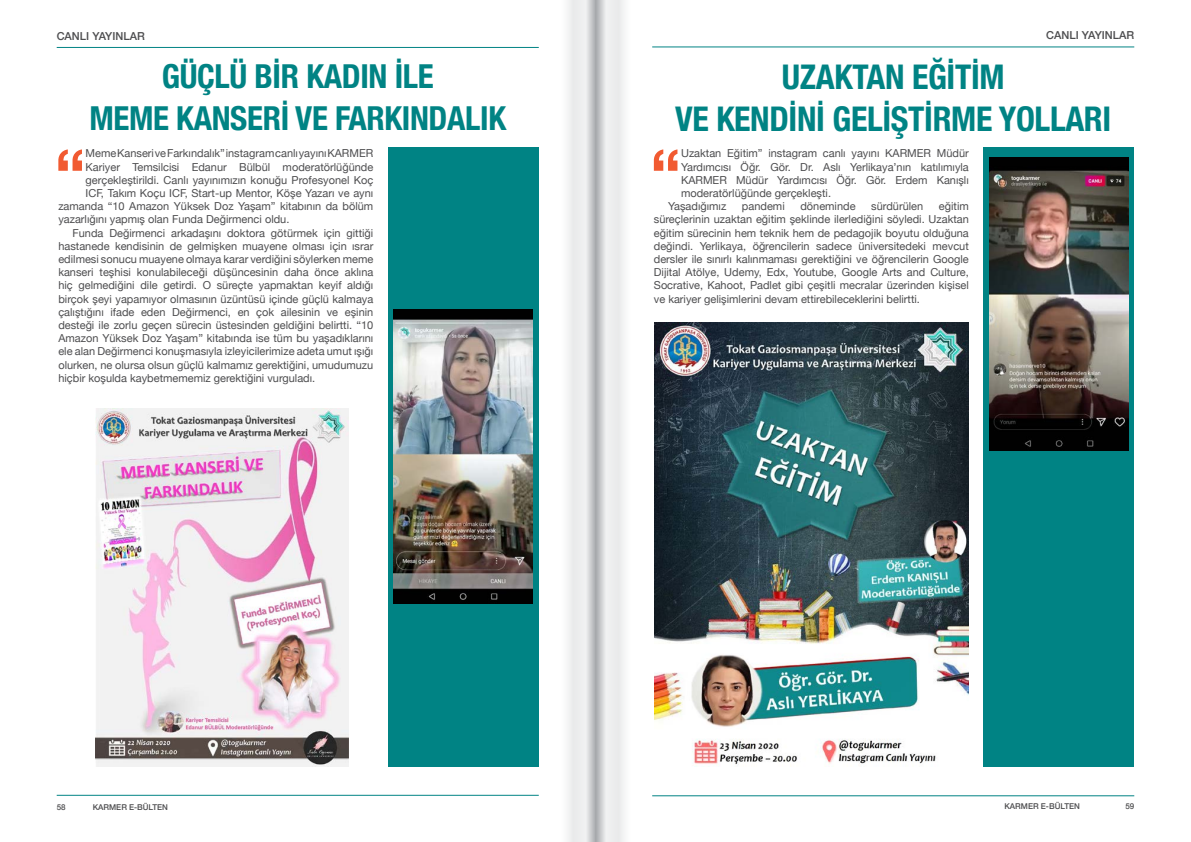
<style>
.page{position:relative;width:1191px;height:842px;background:#fff}
.page>*{position:absolute;margin:0;border:0;box-sizing:border-box;transform-origin:0 0}
.t1{font:700 66.5px "Helvetica Neue";color:#f15a31}
.t2{font:700 condensed 34px/42px "Helvetica Neue";letter-spacing:-.01em;color:#008384;text-align:center}
.t3{font:700 condensed 33px/42px "Helvetica Neue";letter-spacing:-.01em;color:#008384;text-align:center}
.t4{font:11px/13.2px "Helvetica Neue";color:#4d4d4f;text-align:justify}
.t5{font:500 11px "Helvetica Neue";color:#4d4d4f}
.t6{font:500 8px "Helvetica Neue";color:#4d4d4f}
</style>
<div class="page">
<hr style="left:57px;top:795px;width:482px;height:1px;background:#008384">
<hr style="left:57px;top:47px;width:482px;height:1px;background:#008384">
<hr style="left:652px;top:795px;width:482px;height:1px;background:#008384">
<hr style="left:652px;top:47px;width:482px;height:1px;background:#008384">
<svg style="left:568px;top:0;width:27px;height:842px"></svg>
<svg style="left:595px;top:0;width:29px;height:842px"></svg>
<img style="left:95px;top:408px;width:254px;height:358px">
<div style="left:388px;top:147px;width:150px;height:619px;background:#008384"></div>
<img style="left:394px;top:310px;width:138px;height:293px">
<div style="left:983px;top:147px;width:150px;height:619px;background:#008384"></div>
<img style="left:989px;top:158px;width:139px;height:293px">
<img style="left:654px;top:323px;width:314px;height:443px">
<p class="t5" style="left:57px;top:27px;width:90px">CANLI YAYINLAR</p>
<h3 class="t3" style="left:89px;top:53px;width:418px">GÜÇLÜ BİR KADIN İLE<br>MEME KANSERİ VE FARKINDALIK</h3>
<h1 class="t1" style="left:55px;top:121px;width:32px">“</h1>
<p class="t4" style="left:86px;top:147px;width:289px">Meme Kanseri ve Farkındalık” instagram canlı yayını KARMER</p>
<p class="t4" style="left:86px;top:161px;width:289px">Kariyer Temsilcisi Edanur Bülbül moderatörlüğünde</p>
<p class="t4" style="left:86px;top:174px;width:289px">gerçekleştirildi. Canlı yayınımızın konuğu Profesyonel Koç</p>
<p class="t4" style="left:86px;top:187px;width:289px">ICF, Takım Koçu ICF, Start-up Mentor, Köşe Yazarı ve aynı</p>
<p class="t4" style="left:58px;top:200px;width:316px">zamanda “10 Amazon Yüksek Doz Yaşam” kitabının da bölüm</p>
<p class="t4" style="left:58px;top:213px;width:233px">yazarlığını yapmış olan Funda Değirmenci oldu.</p>
<p class="t4" style="left:73px;top:227px;width:302px">Funda Değirmenci arkadaşını doktora götürmek için gittiği</p>
<p class="t4" style="left:58px;top:240px;width:316px">hastanede kendisinin de gelmişken muayene olması için ısrar</p>
<p class="t4" style="left:58px;top:253px;width:316px">edilmesi sonucu muayene olmaya karar verdiğini söylerken meme</p>
<p class="t4" style="left:58px;top:266px;width:316px">kanseri teşhisi konulabileceği düşüncesinin daha önce aklına</p>
<p class="t4" style="left:58px;top:279px;width:316px">hiç gelmediğini dile getirdi. O süreçte yapmaktan keyif aldığı</p>
<p class="t4" style="left:58px;top:293px;width:316px">birçok şeyi yapamıyor olmasının üzüntüsü içinde güçlü kalmaya</p>
<p class="t4" style="left:58px;top:306px;width:316px">çalıştığını ifade eden Değirmenci, en çok ailesinin ve eşinin</p>
<p class="t4" style="left:58px;top:319px;width:316px">desteği ile zorlu geçen sürecin üstesinden geldiğini belirtti. “10</p>
<p class="t4" style="left:58px;top:332px;width:316px">Amazon Yüksek Doz Yaşam” kitabında ise tüm bu yaşadıklarını</p>
<p class="t4" style="left:58px;top:345px;width:316px">ele alan Değirmenci konuşmasıyla izleyicilerimize adeta umut ışığı</p>
<p class="t4" style="left:58px;top:359px;width:316px">olurken, ne olursa olsun güçlü kalmamız gerektiğini, umudumuzu</p>
<p class="t4" style="left:58px;top:372px;width:258px">hiçbir koşulda kaybetmememiz gerektiğini vurguladı.</p>
<p class="t5" style="left:1046px;top:26px;width:90px">CANLI YAYINLAR</p>
<h2 class="t2" style="left:675px;top:53px;width:437px">UZAKTAN EĞİTİM<br>VE KENDİNİ GELİŞTİRME YOLLARI</h2>
<h1 class="t1" style="left:650px;top:121px;width:32px">“</h1>
<p class="t4" style="left:681px;top:147px;width:289px">Uzaktan Eğitim” instagram canlı yayını KARMER Müdür</p>
<p class="t4" style="left:681px;top:161px;width:289px">Yardımcısı Öğr. Gör. Dr. Aslı Yerlikaya’nın katılımıyla</p>
<p class="t4" style="left:681px;top:174px;width:289px">KARMER Müdür Yardımcısı Öğr. Gör. Erdem Kanışlı</p>
<p class="t4" style="left:681px;top:187px;width:151px">moderatörlüğünde gerçekleşti.</p>
<p class="t4" style="left:668px;top:200px;width:60px">Yaşadığımız</p>
<p class="t4" style="left:742px;top:200px;width:44px">pandemi</p>
<p class="t4" style="left:800px;top:200px;width:57px">döneminde</p>
<p class="t4" style="left:871px;top:200px;width:53px">sürdürülen</p>
<p class="t4" style="left:654px;top:200px;width:316px;text-indent:285px">eğitim süreçlerinin uzaktan eğitim şeklinde ilerlediğini söyledi. Uzaktan eğitim sürecinin hem teknik hem de pedagojik boyutu olduğuna değindi. Yerlikaya, öğrencilerin sadece üniversitedeki mevcut dersler ile sınırlı kalınmaması gerektiğini ve öğrencilerin Google Dijital Atölye, Udemy, Edx, Youtube, Google Arts and Culture, Socrative, Kahoot, Padlet gibi çeşitli mecralar üzerinden kişisel ve kariyer gelişimlerini devam ettirebileceklerini belirtti.</p>
<p class="t6" style="left:57px;top:801px;width:10px">58</p>
<p class="t6" style="left:93px;top:801px;width:77px">KARMER E-BÜLTEN</p>
<p class="t6" style="left:1004px;top:800px;width:77px">KARMER E-BÜLTEN</p>
<p class="t6" style="left:1125px;top:800px;width:10px">59</p>
</div>
